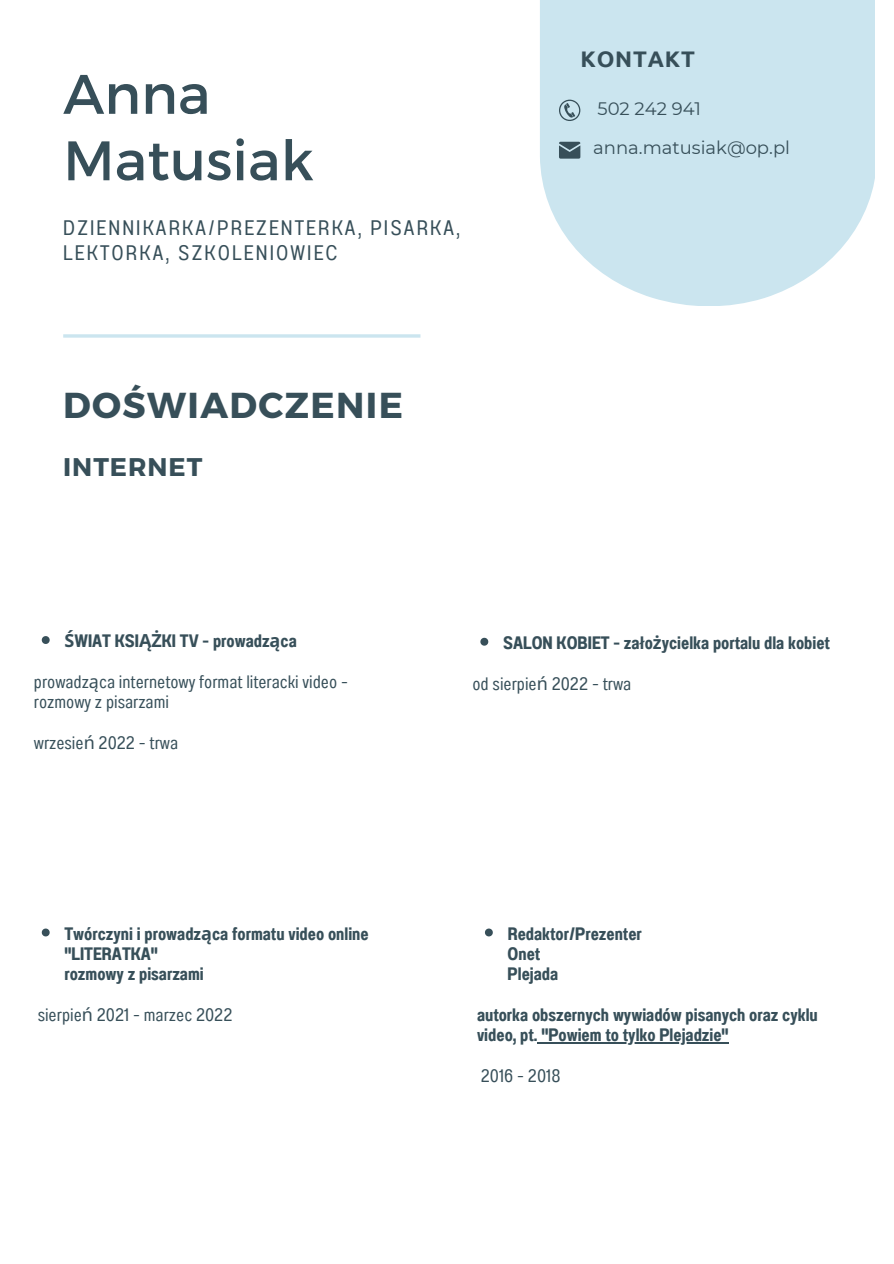
<style>
.page{position:relative;width:894px;height:1264px;background:#fff}
.page>*{position:absolute;margin:0;border:0;box-sizing:border-box;transform-origin:0 0}
.t1{font:55.5px/66.4px "Montserrat";color:#374f59}
.t2{font:700 36px "Montserrat";letter-spacing:.04em;color:#374f59}
.t3{font:700 25.5px "Montserrat";letter-spacing:.04em;color:#374f59}
.t4{font:700 22.5px "Ubuntu";letter-spacing:.04em;color:#374f59}
.t5{font:21px/26px "Anantason Wd 62";letter-spacing:.105em;color:#374f59}
.t6{font:18px/20.2px "Anantason Bold Wd 62";color:#374f59}
.t7{font:18px/20.2px "Anantason Wd 62";color:#374f59}
.t8{font:18px "Montserrat";color:#374f59}
.s1{font-family:"Noto Sans";font-weight:700}
.s2{font-family:"Noto Sans"}
</style>
<div class="page">
<div style="left:539px;top:0;width:335px;height:305px;background:#cbe5ef"></div>
<svg style="left:559px;top:100px;width:21px;height:21px"></svg>
<svg style="left:559px;top:142px;width:21px;height:17px"></svg>
<hr style="left:63px;top:334px;width:357px;height:3px;background:#cbe5ef">
<svg style="left:42px;top:636px;width:8px;height:8px"></svg>
<svg style="left:42px;top:928px;width:8px;height:8px"></svg>
<svg style="left:485px;top:928px;width:7px;height:8px"></svg>
<hr style="left:537px;top:1042px;width:191px;height:1px;background:#374f59">
<svg style="left:480px;top:637px;width:8px;height:8px"></svg>
<h1 class="t1" style="left:63px;top:58px;width:252px">Anna<br>Matusiak</h1>
<p class="t5" style="left:63px;top:214px;width:398px">DZIENNIKARKA/PREZENTERKA, PISARKA,<br>LEKTORKA, SZKOLENIOWIEC</p>
<h2 class="t2" style="left:63px;top:381px;width:341px">DOŚWIADCZENIE</h2>
<h3 class="t3" style="left:63px;top:450px;width:141px">INTERNET</h3>
<p class="t4" style="left:580px;top:46px;width:116px">KONTAKT</p>
<p class="t8" style="left:597px;top:97px;width:105px">502 242 941</p>
<p class="t8" style="left:593px;top:137px;width:198px">anna.matusiak@op.pl</p>
<p class="t6" style="left:64px;top:631px;width:234px"><span class="s1">Ś</span>WIAT KSI<span class="s1">ĄŻ</span>KI TV - prowadz<span class="s1">ą</span>ca</p>
<p class="t7" style="left:34px;top:671px;width:315px">prowadz<span class="s2">ą</span>ca internetowy format literacki video - rozmowy z pisarzami</p>
<p class="t7" style="left:34px;top:732px;width:146px">wrzesie<span class="s2">ń</span> 2022 - trwa</p>
<p class="t6" style="left:503px;top:632px;width:328px">SALON KOBIET - zało<span class="s1">ż</span>ycielka portalu dla kobiet</p>
<p class="t7" style="left:472px;top:673px;width:160px">od sierpie<span class="s2">ń</span> 2022 - trwa</p>
<p class="t6" style="left:64px;top:923px;width:306px">Twórczyni i prowadz<span class="s1">ą</span>ca formatu video online "LITERATKA"<br>rozmowy z pisarzami</p>
<p class="t7" style="left:38px;top:1004px;width:196px">sierpie<span class="s2">ń</span> 2021 - marzec 2022</p>
<p class="t6" style="left:507px;top:923px;width:136px">Redaktor/Prezenter<br>Onet<br>Plejada</p>
<p class="t6" style="left:477px;top:1004px;width:342px">autorka obszernych wywiadów pisanych oraz cyklu video, pt. "Powiem to tylko Plejadzie"</p>
<p class="t7" style="left:480px;top:1065px;width:81px">2016 - 2018</p>
</div>
